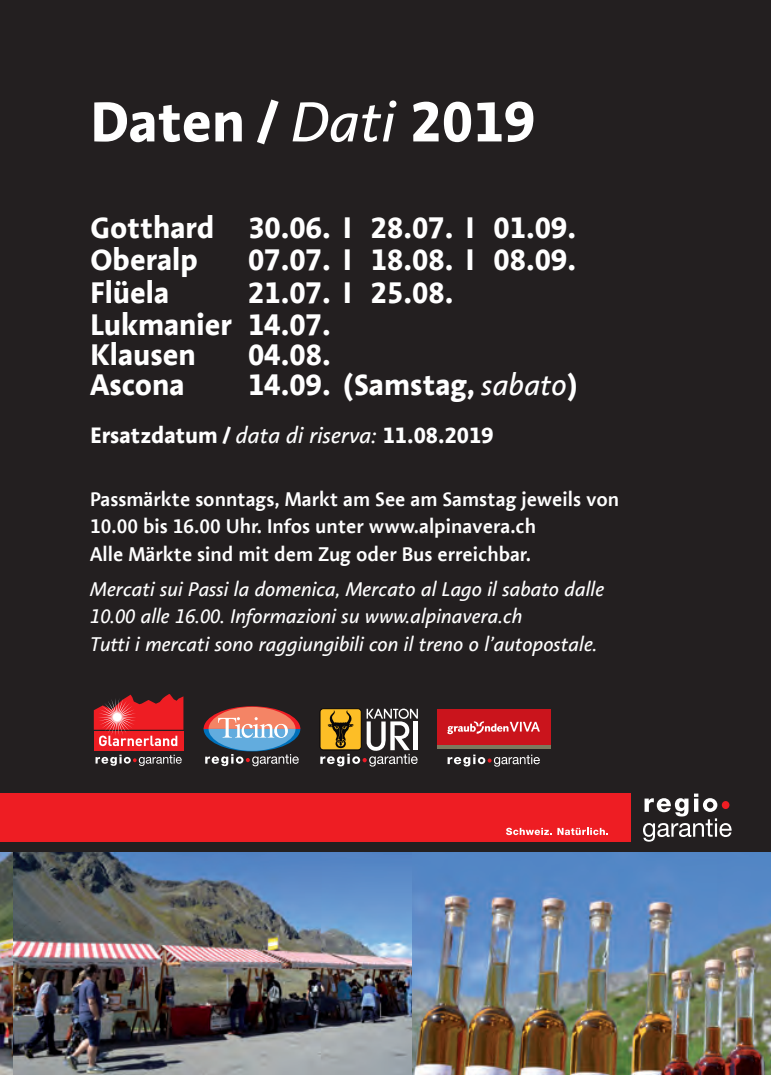
<style>
.page{position:relative;width:771px;height:1075px;background:#fff}
.page>*{position:absolute;margin:0;border:0;box-sizing:border-box;transform-origin:0 0}
.t1{font:700 57.5px "Aroma No 2 LT Com";color:#fff}
.t2{font:700 30px/31.2px "Aroma No 2 LT Com";color:#fff}
.t3{font:700 22.5px "Aroma No 2 LT Com";color:#fff}
.t4{font:italic 20px/27.5px "Aroma LT Com";color:#fff}
.t5{font:600 20px/27.5px "Aroma LT Com";color:#fff}
.s1{font-family:"Aroma LT Com";font-weight:400;font-style:italic}
</style>
<div class="page">
<div style="left:0;top:0;width:770px;height:1074px;background:#231f20"></div>
<img style="left:0;top:852px;width:770px;height:222px">
<div style="left:0;top:793px;width:630px;height:48px;background:#ee1d23"></div>
<svg style="left:506px;top:827px;width:102px;height:8px"></svg>
<svg style="left:643px;top:793px;width:88px;height:48px"></svg>
<svg style="left:95px;top:754px;width:87px;height:12px"></svg>
<div style="left:94px;top:731px;width:89px;height:19px;background:#ee1d23"></div>
<svg style="left:94px;top:694px;width:89px;height:52px"></svg>
<div style="left:319px;top:708px;width:42px;height:42px;border:1px solid #080709;border-radius:3px"></div>
<svg style="left:320px;top:708px;width:97px;height:58px"></svg>
<div style="left:437px;top:709px;width:113px;height:35px;background:#ca141c"></div>
<hr style="left:437px;top:745px;width:113px;height:3px;background:#7c795d">
<svg style="left:447px;top:721px;width:92px;height:13px"></svg>
<svg style="left:447px;top:754px;width:92px;height:12px"></svg>
<svg style="left:203px;top:706px;width:97px;height:60px"></svg>
<h1 class="t1" style="left:90px;top:83px;width:446px">Daten / <span class="s1">Dati</span> 2019</h1>
<h2 class="t2" style="left:90px;top:210px;width:487px;line-height:32.5px">Gotthard 30.06. I 28.07. I 01.09.<br>Oberalp</h2>
<h2 class="t2" style="left:248px;top:243px;width:329px">07.07. I 18.08. I 08.09.</h2>
<h2 class="t2" style="left:90px;top:276px;width:80px">Flüela</h2>
<h2 class="t2" style="left:90px;top:276px;width:364px;text-indent:158px">21.07. I 25.08.<br>Lukmanier 14.07.<br>Klausen</h2>
<h2 class="t2" style="left:248px;top:338px;width:84px">04.08.</h2>
<h2 class="t2" style="left:90px;top:368px;width:96px">Ascona</h2>
<h2 class="t2" style="left:248px;top:368px;width:331px">14.09. (Samstag, <span class="s1">sabato</span>)</h2>
<p class="t3" style="left:90px;top:420px;width:404px">Ersatzdatum / <span class="s1">data di riserva:</span> 11.08.2019</p>
<p class="t5" style="left:90px;top:484px;width:530px">Passmärkte sonntags, Markt am See am Samstag jeweils von<br>10.00 bis 16.00 Uhr. Infos unter www.alpinavera.ch<br>Alle Märkte sind mit dem Zug oder Bus erreichbar.</p>
<p class="t4" style="left:90px;top:575px;width:515px">Mercati sui Passi la domenica, Mercato al Lago il sabato dalle<br>10.00 alle 16.00. Informazioni su www.alpinavera.ch<br>Tutti i mercati sono raggiungibili con il treno o l’autopostale.</p>
</div>
